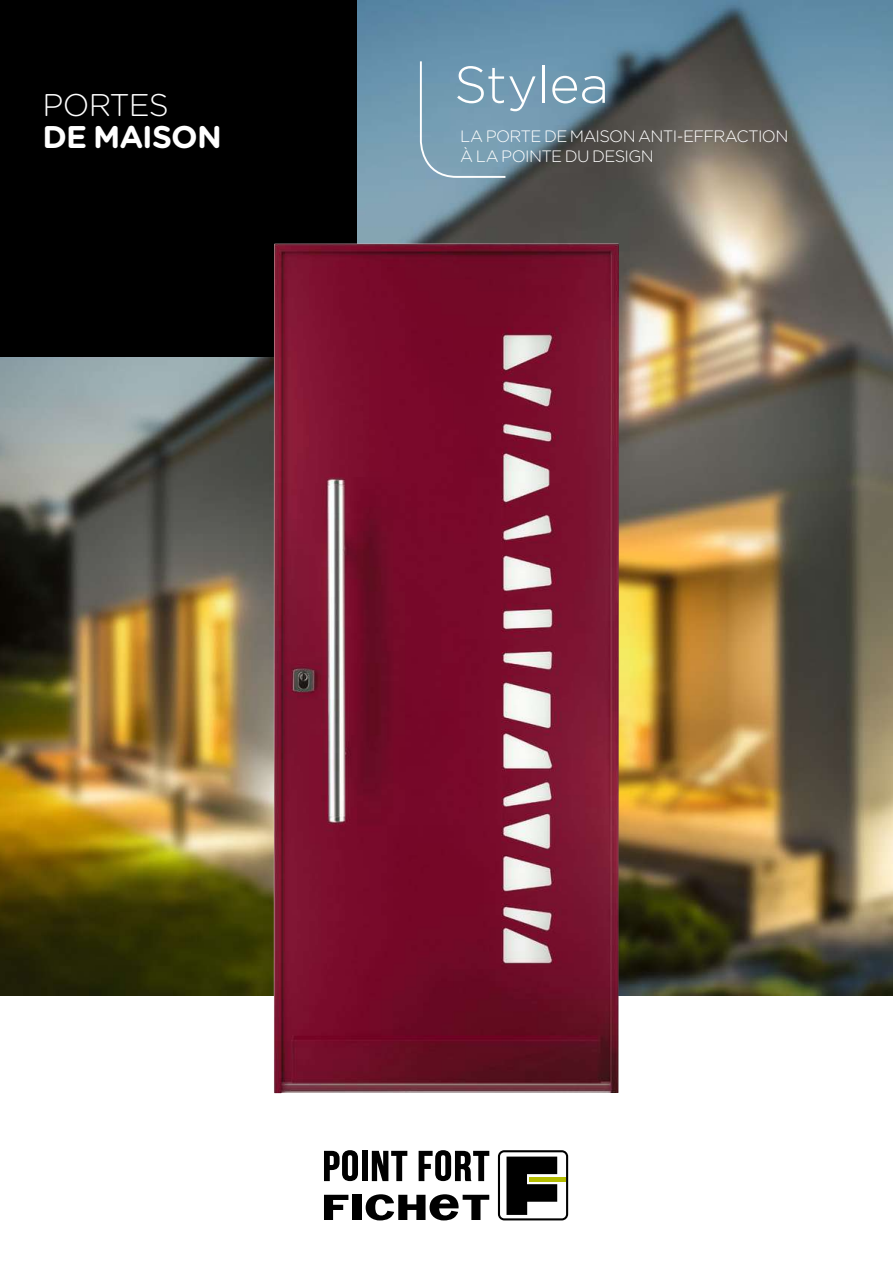
<style>
.page{position:relative;width:893px;height:1263px;background:#fff}
.page>*{position:absolute;margin:0;border:0;box-sizing:border-box;transform-origin:0 0}
.t1{font:300 51.9px "Gotham";letter-spacing:-.01em;color:#fff}
.t2{font:700 31.35px "Gotham Rounded";letter-spacing:-.025em;color:#fff}
.t3{font:300 31.35px "Gotham Rounded";letter-spacing:-.035em;color:#fff}
.t4{font:300 16.5px/19.8px "Gotham Rounded";letter-spacing:-.04em;color:#fff}
</style>
<div class="page">
<img style="left:0;top:0;width:893px;height:995px">
<svg style="left:324px;top:1195px;width:24px;height:25px"></svg>
<div style="left:352px;top:1195px;width:10px;height:25px;background:#000"></div>
<svg style="left:366px;top:1194px;width:123px;height:26px"></svg>
<svg style="left:324px;top:1150px;width:34px;height:31px"></svg>
<div style="left:362px;top:1151px;width:6px;height:30px;background:#000"></div>
<svg style="left:372px;top:1151px;width:35px;height:30px"></svg>
<svg style="left:419px;top:1150px;width:70px;height:31px"></svg>
<svg style="left:498px;top:1150px;width:70px;height:70px"></svg>
<div style="left:0;top:0;width:356px;height:356px;background:#000"></div>
<svg style="left:419px;top:59px;width:88px;height:120px;background:#799fb5"></svg>
<img style="left:274px;top:244px;width:345px;height:849px">
<h2 class="t3" style="left:43px;top:84px;width:128px">PORTES</h2>
<h2 class="t2" style="left:43px;top:114px;width:181px">DE MAISON</h2>
<h1 class="t1" style="left:454px;top:52px;width:157px">Stylea</h1>
<p class="t4" style="left:460px;top:126px;width:330px">LA PORTE DE MAISON ANTI-EFFRACTION<br>À LA POINTE DU DESIGN</p>
</div>
